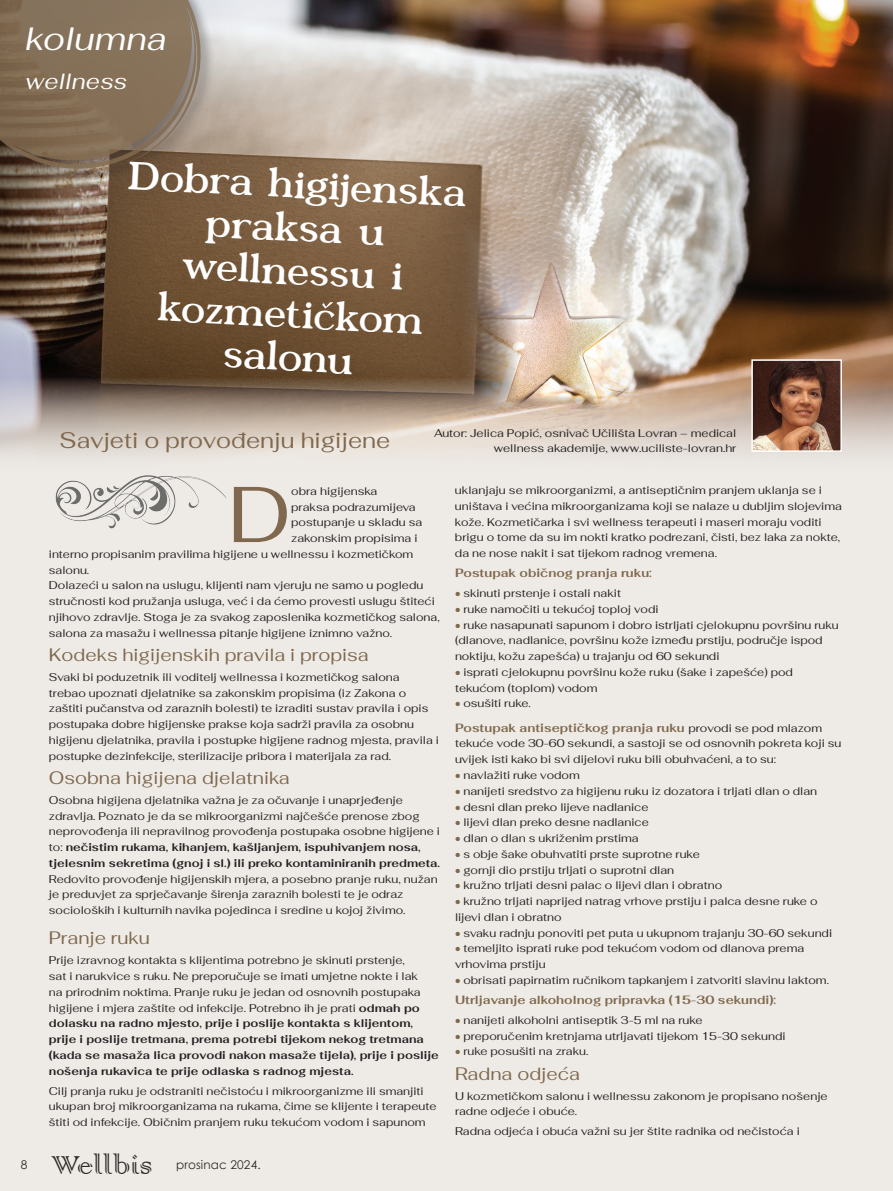
<style>
.page{position:relative;width:893px;height:1191px;background:#eeebe7}
.page>*{position:absolute;margin:0;border:0;box-sizing:border-box;transform-origin:0 0}
.t1{font:78.75px "Fahkwang";color:#7f684d}
.t2{font:39.3px/43.2px "Angelisa";color:#fff;text-align:center;scale:.96 1}
.t3{font:34.5px "Colonna";color:#231f20}
.t4{font:italic 33px "Fahkwang";color:#fff}
.t5{font:22.5px "Fahkwang";color:#7f684d}
.t6{font:italic 22.5px "Fahkwang";letter-spacing:.005em;color:#fff}
.t7{font:18px "Fahkwang";color:#7f684d}
.t8{font:700 12px "Fahkwang";color:#7f684d}
.t9{font:12px "Century Gothic";letter-spacing:.01em;color:#231f20}
.t10{font:11.25px/15.8px "Fahkwang";color:#231f20}
.s1{font-weight:700}
.s2{color:#7f684d}
.s3{font-weight:400;font-size:11.25px;color:#231f20}
</style>
<div class="page">
<img style="left:0;top:0;width:893px;height:457px">
<div style="left:0;top:0;width:215px;height:183px;background:#231f20;opacity:.42"></div>
<svg style="left:0;top:0;width:212px;height:180px;background:#85715c"></svg>
<img style="left:754px;top:362px;width:85px;height:87px">
<div style="left:751px;top:359px;width:91px;height:93px;border:2px solid #fff"></div>
<img style="left:55px;top:475px;width:172px;height:54px">
<img style="left:455px;top:206px;width:213px;height:210px">
<svg style="left:322px;top:302px;width:11px;height:7px"></svg>
<h3 class="t4" style="left:26px;top:11px;width:143px">kolumna</h3>
<h3 class="t6" style="left:26px;top:62px;width:103px">wellness</h3>
<h2 class="t2" style="left:129px;top:153px;width:354px;rotate:3deg">Dobra higijenska praksa u wellnessu i kozmetickom salonu</h2>
<h3 class="t5" style="left:60px;top:421px;width:332px">Savjeti o provođenju higijene</h3>
<p class="t10" style="left:434px;top:424px;width:304px;text-align:right">Autor: Jelica Popić, osnivač Učilišta Lovran – medical wellness akademije, www.uciliste-lovran.hr</p>
<h1 class="t1" style="left:228px;top:447px;width:65px">D</h1>
<p class="t10" style="left:291px;top:483px;width:88px">obra higijenska</p>
<p class="t10" style="left:291px;top:498px;width:126px">praksa podrazumijeva</p>
<p class="t10" style="left:291px;top:514px;width:133px">postupanje u skladu sa</p>
<p class="t10" style="left:291px;top:530px;width:128px">zakonskim propisima i</p>
<p class="t10" style="left:49px;top:546px;width:366px">interno propisanim pravilima higijene u wellnessu i kozmetičkom</p>
<p class="t10" style="left:49px;top:561px;width:42px">salonu.</p>
<p class="t10" style="left:49px;top:577px;width:376px">Dolazeći u salon na uslugu, klijenti nam vjeruju ne samo u pogledu</p>
<p class="t10" style="left:49px;top:593px;width:387px">stručnosti kod pružanja usluga, već i da ćemo provesti uslugu štiteći</p>
<p class="t10" style="left:49px;top:609px;width:392px">njihovo zdravlje. Stoga je za svakog zaposlenika kozmetičkog salona,</p>
<p class="t10" style="left:49px;top:624px;width:345px">salona za masažu i wellnessa pitanje higijene iznimno važno.</p>
<h3 class="t7" style="left:49px;top:639px;width:321px">Kodeks higijenskih pravila i propisa</h3>
<p class="t10" style="left:49px;top:669px;width:392px">Svaki bi poduzetnik ili voditelj wellnessa i kozmetičkog salona trebao upoznati djelatnike sa zakonskim propisima (iz Zakona o zaštiti pučanstva od zaraznih bolesti) te izraditi sustav pravila i opis postupaka dobre higijenske prakse koja sadrži pravila za osobnu higijenu djelatnika, pravila i postupke higijene radnog mjesta, pravila i postupke dezinfekcije, sterilizacije pribora i materijala za rad.</p>
<h3 class="t7" style="left:49px;top:762px;width:242px">Osobna higijena djelatnika</h3>
<p class="t10" style="left:49px;top:792px;width:393px">Osobna higijena djelatnika važna je za očuvanje i unaprjeđenje zdravlja. Poznato je da se mikroorganizmi najčešće prenose zbog neprovođenja ili nepravilnog provođenja postupaka osobne higijene i to: <span class="s1">nečistim rukama, kihanjem, kašljanjem, ispuhivanjem nosa, tjelesnim sekretima (gnoj i sl.) ili preko kontaminiranih predmeta.</span></p>
<p class="t10" style="left:49px;top:870px;width:390px">Redovito provođenje higijenskih mjera, a posebno pranje ruku, nužan je preduvjet za sprječavanje širenja zaraznih bolesti te je odraz socioloških i kulturnih navika pojedinca i sredine u kojoj živimo.</p>
<h3 class="t7" style="left:49px;top:922px;width:103px">Pranje ruku</h3>
<p class="t10" style="left:49px;top:952px;width:391px">Prije izravnog kontakta s klijentima potrebno je skinuti prstenje,<br>sat i narukvice s ruku. Ne preporučuje se imati umjetne nokte i lak<br>na prirodnim noktima. Pranje ruku je jedan od osnovnih postupaka higijene i mjera zaštite od infekcije. Potrebno ih je prati <span class="s1">odmah po dolasku na radno mjesto, prije i poslije kontakta s klijentom, prije i poslije tretmana, prema potrebi tijekom nekog tretmana (kada se masaža lica provodi nakon masaže tijela), prije i poslije nošenja rukavica te prije odlaska s radnog mjesta.</span></p>
<p class="t10" style="left:49px;top:1082px;width:389px">Cilj pranja ruku je odstraniti nečistoću i mikroorganizme ili smanjiti ukupan broj mikroorganizama na rukama, čime se klijente i terapeute štiti od infekcije. Običnim pranjem ruku tekućom vodom i sapunom</p>
<p class="t9" style="left:21px;top:1156px;width:8px">8</p>
<h3 class="t3" style="left:51px;top:1142px;width:103px">Wellbis</h3>
<p class="t9" style="left:176px;top:1156px;width:86px">prosinac 2024.</p>
<p class="t10" style="left:455px;top:482px;width:388px">uklanjaju se mikroorganizmi, a antiseptičnim pranjem uklanja se i uništava i većina mikroorganizama koji se nalaze u dubljim slojevima kože. Kozmetičarka i svi wellness terapeuti i maseri moraju voditi brigu o tome da su im nokti kratko podrezani, čisti, bez laka za nokte, da ne nose nakit i sat tijekom radnog vremena.</p>
<p class="t8" style="left:455px;top:562px;width:198px">Postupak običnog pranja ruku:</p>
<p class="t10" style="left:455px;top:585px;width:168px"><span class="s2">•</span> skinuti prstenje i ostali nakit</p>
<p class="t10" style="left:455px;top:601px;width:205px"><span class="s2">•</span> ruke namočiti u tekućoj toploj vodi</p>
<p class="t10" style="left:455px;top:616px;width:385px"><span class="s2">•</span> ruke nasapunati sapunom i dobro istrljati cjelokupnu površinu ruku (dlanove, nadlanice, površinu kože između prstiju, područje ispod noktiju, kožu zapešća) u trajanju od 60 sekundi</p>
<p class="t10" style="left:455px;top:664px;width:340px"><span class="s2">•</span> isprati cjelokupnu površinu kože ruku (šake i zapešće) pod tekućom (toplom) vodom</p>
<p class="t10" style="left:455px;top:695px;width:77px"><span class="s2">•</span> osušiti ruke.</p>
<p class="t8" style="left:455px;top:716px;width:369px">Postupak antiseptičkog pranja ruku <span class="s3">provodi se pod mlazom</span></p>
<p class="t10" style="left:455px;top:735px;width:388px">tekuće vode 30-60 sekundi, a sastoji se od osnovnih pokreta koji su uvijek isti kako bi svi dijelovi ruku bili obuhvaćeni, a to su:</p>
<p class="t10" style="left:455px;top:767px;width:126px"><span class="s2">•</span> navlažiti ruke vodom</p>
<p class="t10" style="left:455px;top:782px;width:364px"><span class="s2">•</span> nanijeti sredstvo za higijenu ruku iz dozatora i trljati dlan o dlan</p>
<p class="t10" style="left:455px;top:798px;width:195px"><span class="s2">•</span> desni dlan preko lijeve nadlanice</p>
<p class="t10" style="left:455px;top:814px;width:195px"><span class="s2">•</span> lijevi dlan preko desne nadlanice</p>
<p class="t10" style="left:455px;top:830px;width:185px"><span class="s2">•</span> dlan o dlan s ukriženim prstima</p>
<p class="t10" style="left:455px;top:845px;width:246px"><span class="s2">•</span> s obje šake obuhvatiti prste suprotne ruke</p>
<p class="t10" style="left:455px;top:861px;width:221px"><span class="s2">•</span> gornji dio prstiju trljati o suprotni dlan</p>
<p class="t10" style="left:455px;top:877px;width:269px"><span class="s2">•</span> kružno trljati desni palac o lijevi dlan i obratno</p>
<p class="t10" style="left:455px;top:893px;width:364px"><span class="s2">•</span> kružno trljati naprijed natrag vrhove prstiju i palca desne ruke o lijevi dlan i obratno</p>
<p class="t10" style="left:455px;top:924px;width:379px"><span class="s2">•</span> svaku radnju ponoviti pet puta u ukupnom trajanju 30-60 sekundi</p>
<p class="t10" style="left:455px;top:940px;width:351px"><span class="s2">•</span> temeljito isprati ruke pod tekućom vodom od dlanova prema vrhovima prstiju</p>
<p class="t10" style="left:455px;top:971px;width:376px"><span class="s2">•</span> obrisati papirnatim ručnikom tapkanjem i zatvoriti slavinu laktom.</p>
<p class="t8" style="left:455px;top:988px;width:323px">Utrljavanje alkoholnog pripravka (15-30 sekundi):</p>
<p class="t10" style="left:455px;top:1011px;width:249px"><span class="s2">•</span> nanijeti alkoholni antiseptik 3-5 ml na ruke</p>
<p class="t10" style="left:455px;top:1027px;width:332px"><span class="s2">•</span> preporučenim kretnjama utrljavati tijekom 15-30 sekundi</p>
<p class="t10" style="left:455px;top:1043px;width:135px"><span class="s2">•</span> ruke posušiti na zraku.</p>
<h3 class="t7" style="left:455px;top:1058px;width:127px">Radna odjeća</h3>
<p class="t10" style="left:455px;top:1087px;width:374px">U kozmetičkom salonu i wellnessu zakonom je propisano nošenje radne odjeće i obuće.</p>
<p class="t10" style="left:455px;top:1123px;width:346px">Radna odjeća i obuća važni su jer štite radnika od nečistoća i</p>
</div>
